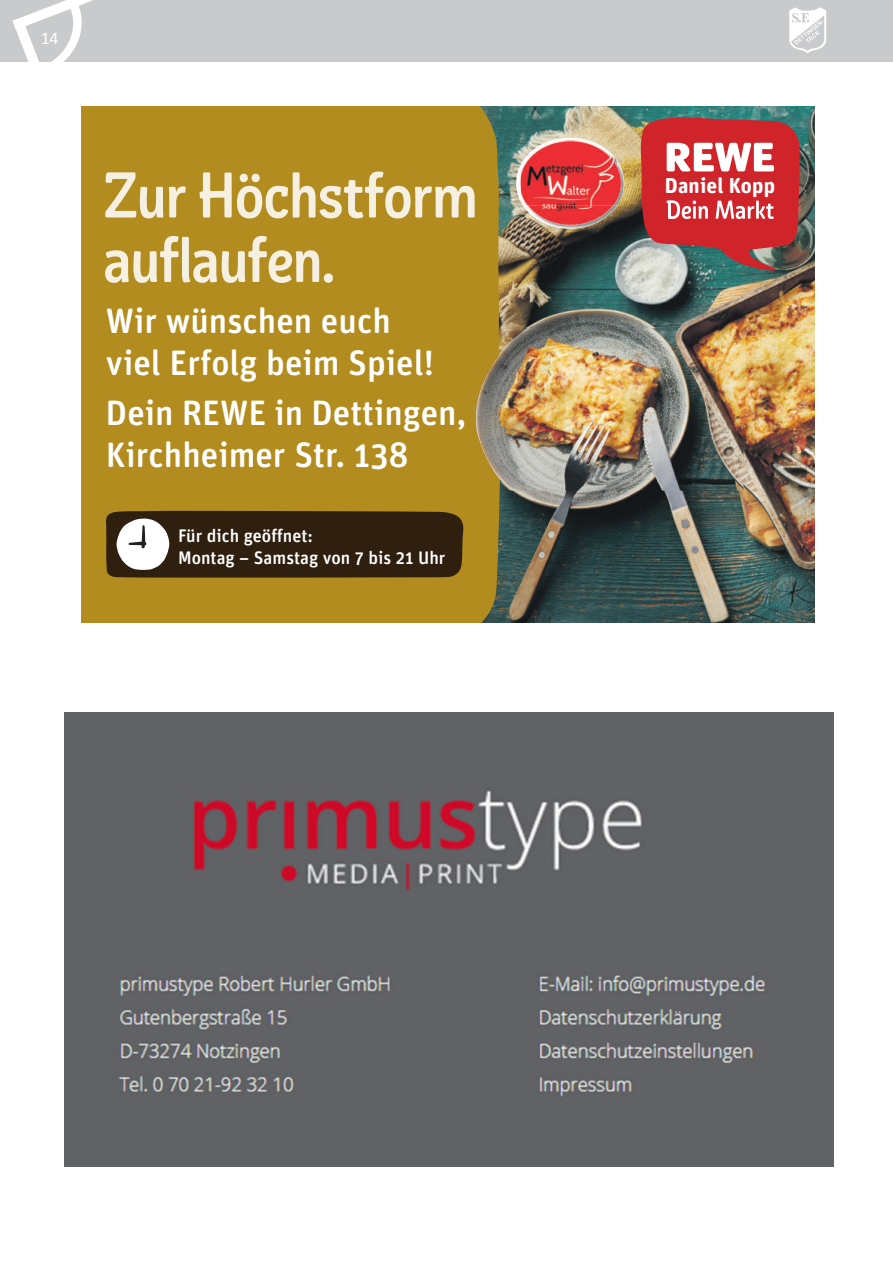
<style>
.page{position:relative;width:893px;height:1263px;background:#fff}
.page>*{position:absolute;margin:0;border:0;box-sizing:border-box;transform-origin:0 0}
.t1{font:500 64.5px/64.5px "REWE Mato";letter-spacing:-.015em;color:#f6f0e2}
.t2{font:500 35.25px/42.3px "Unit Rounded OT";color:#fff}
.t3{font:700 21.45px "Unit Rounded OT";letter-spacing:.01em;color:#fff}
.t4{font:500 18.15px/21.8px "Unit Rounded OT";color:#fff}
.t5{font:18px "Calibri";color:#fff}
</style>
<div class="page">
<img style="left:501px;top:106px;width:314px;height:517px">
<div style="left:82px;top:106px;width:419px;height:517px;background:#b38c20"></div>
<img style="left:475px;top:328px;width:268px;height:163px">
<svg style="left:102px;top:510px;width:369px;height:68px;background:#483823"></svg>
<svg style="left:642px;top:193px;width:157px;height:77px;background:#b84f52"></svg>
<svg style="left:640px;top:116px;width:160px;height:62px"></svg>
<div style="left:642px;top:178px;width:157px;height:15px;background:#d1232a"></div>
<svg style="left:516px;top:138px;width:108px;height:91px"></svg>
<img style="left:555px;top:227px;width:30px;height:2px">
<img style="left:549px;top:139px;width:43px;height:2px">
<img style="left:518px;top:165px;width:3px;height:37px">
<img style="left:521px;top:141px;width:103px;height:65px">
<img style="left:523px;top:205px;width:94px;height:22px">
<img style="left:65px;top:713px;width:768px;height:454px">
<div style="left:0;top:0;width:893px;height:62px;background:#c9cacc"></div>
<svg style="left:789px;top:7px;width:37px;height:47px"></svg>
<svg style="left:12px;top:0;width:81px;height:62px"></svg>
<p class="t5" style="left:41px;top:30px;width:19px">14</p>
<h1 class="t1" style="left:103px;top:163px;width:376px">Zur Höchstform auflaufen.</h1>
<p class="t2" style="left:106px;top:303px;width:329px">Wir wünschen euch viel Erfolg beim Spiel!</p>
<p class="t2" style="left:106px;top:394px;width:362px">Dein REWE in Dettingen,<br>Kirchheimer Str. 138</p>
<p class="t4" style="left:178px;top:526px;width:269px">Für dich geöffnet:<br>Montag – Samstag von 7 bis 21 Uhr</p>
<p class="t3" style="left:665px;top:177px;width:112px">Daniel Kopp</p>
</div>
